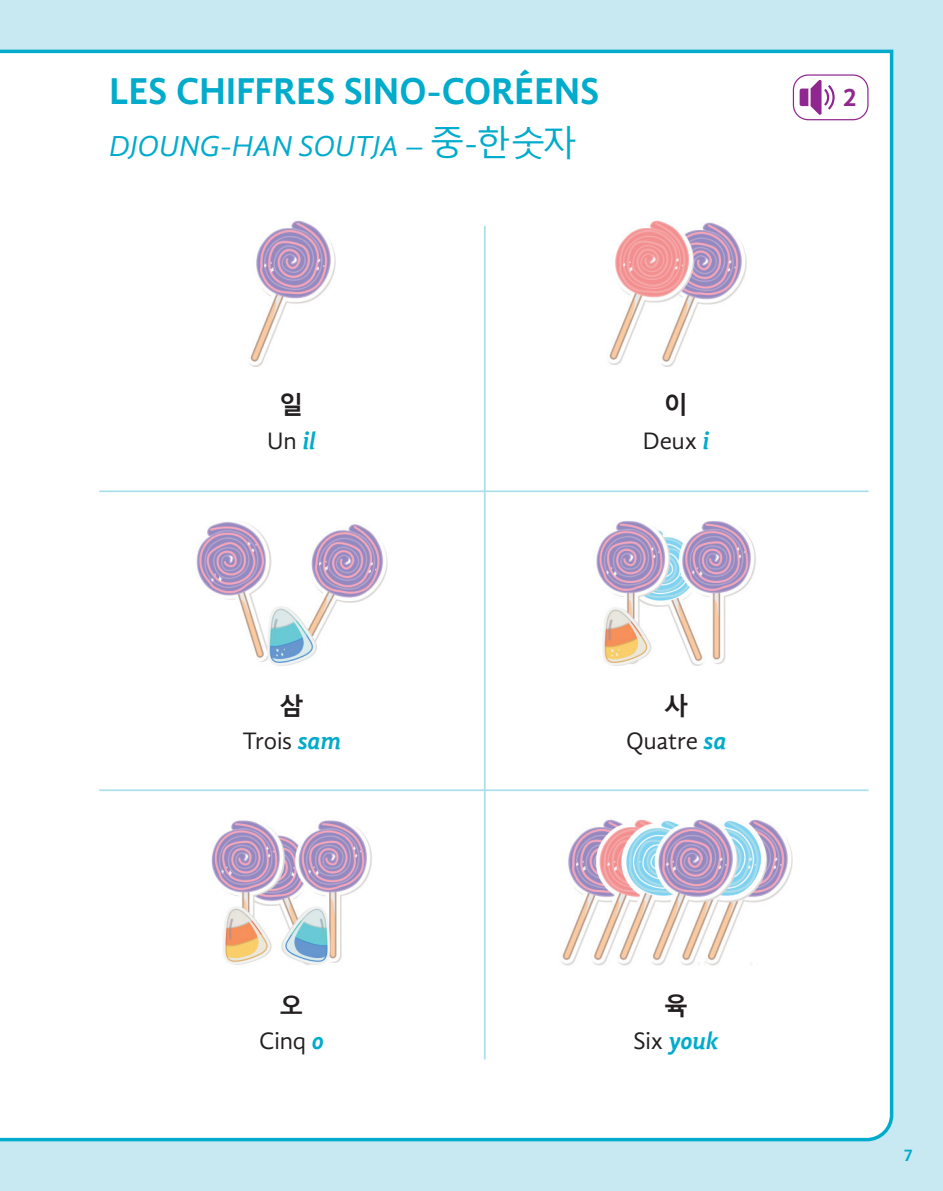
<style>
.page{position:relative;width:943px;height:1191px;background:#c8e9f2}
.page>*{position:absolute;margin:0;border:0;box-sizing:border-box;transform-origin:0 0}
.t1{font:700 38.5px "Gandhi Sans";letter-spacing:-.005em;color:#00abcb}
.t2{font:italic 29.75px "Gandhi Sans";letter-spacing:-.01em;color:#00abcb}
.t3{font:700 26.25px "Gandhi Sans";color:#90268f}
.t4{font:24.5px "Gandhi Sans";letter-spacing:-.005em;color:#231f20}
.t5{font:italic 700 24.5px "Gandhi Sans";color:#00abcb}
.t6{font:700 24.5px "Malgun Gothic";color:#231f20}
.t7{font:700 17.5px "Gandhi Sans";color:#00abcb}
.s1{font-family:"Malgun Gothic";font-style:normal;font-size:35px}
.s2{font-weight:700;font-style:italic;color:#00abcb}
.s3{font-weight:400;font-style:normal;color:#231f20}
</style>
<div class="page">
<div style="left:0;top:49px;width:894px;height:1093px;background:#fff"></div>
<hr style="left:99px;top:490px;width:769px;height:2px;background:#acdfec">
<hr style="left:99px;top:789px;width:769px;height:2px;background:#acdfec">
<hr style="left:484px;top:226px;width:1px;height:833px;background:#acdfec">
<img style="left:247px;top:217px;width:89px;height:149px">
<img style="left:606px;top:217px;width:140px;height:149px">
<img style="left:192px;top:516px;width:199px;height:149px">
<img style="left:593px;top:516px;width:166px;height:149px">
<img style="left:207px;top:816px;width:169px;height:149px">
<img style="left:560px;top:816px;width:232px;height:149px">
<div style="left:792px;top:74px;width:76px;height:46px;border:1px solid #90268f;border-radius:15px"></div>
<svg style="left:799px;top:80px;width:35px;height:35px"></svg>
<h1 class="t1" style="left:109px;top:69px;width:491px">LES CHIFFRES SINO-CORÉENS</h1>
<p class="t2" style="left:109px;top:129px;width:469px">DJOUNG-HAN SOUTJA – <span class="s1">중-한숫자</span></p>
<p class="t6" style="left:279px;top:391px;width:26px">일</p>
<p class="t4" style="left:267px;top:427px;width:50px">Un <span class="s2">il</span></p>
<p class="t6" style="left:664px;top:391px;width:26px">이</p>
<p class="t4" style="left:642px;top:427px;width:68px">Deux <span class="s2">i</span></p>
<p class="t6" style="left:279px;top:691px;width:26px">삼</p>
<p class="t4" style="left:242px;top:727px;width:100px">Trois <span class="s2">sam</span></p>
<p class="t6" style="left:279px;top:991px;width:26px">오</p>
<p class="t4" style="left:259px;top:1027px;width:66px">Cinq <span class="s2">o</span></p>
<p class="t6" style="left:664px;top:691px;width:26px">사</p>
<p class="t4" style="left:626px;top:727px;width:102px">Quatre <span class="s2">sa</span></p>
<p class="t6" style="left:664px;top:991px;width:26px">육</p>
<p class="t5" style="left:633px;top:1027px;width:87px"><span class="s3">Six</span> youk</p>
<p class="t3" style="left:842px;top:82px;width:16px">2</p>
<p class="t7" style="left:903px;top:1145px;width:11px">7</p>
</div>
